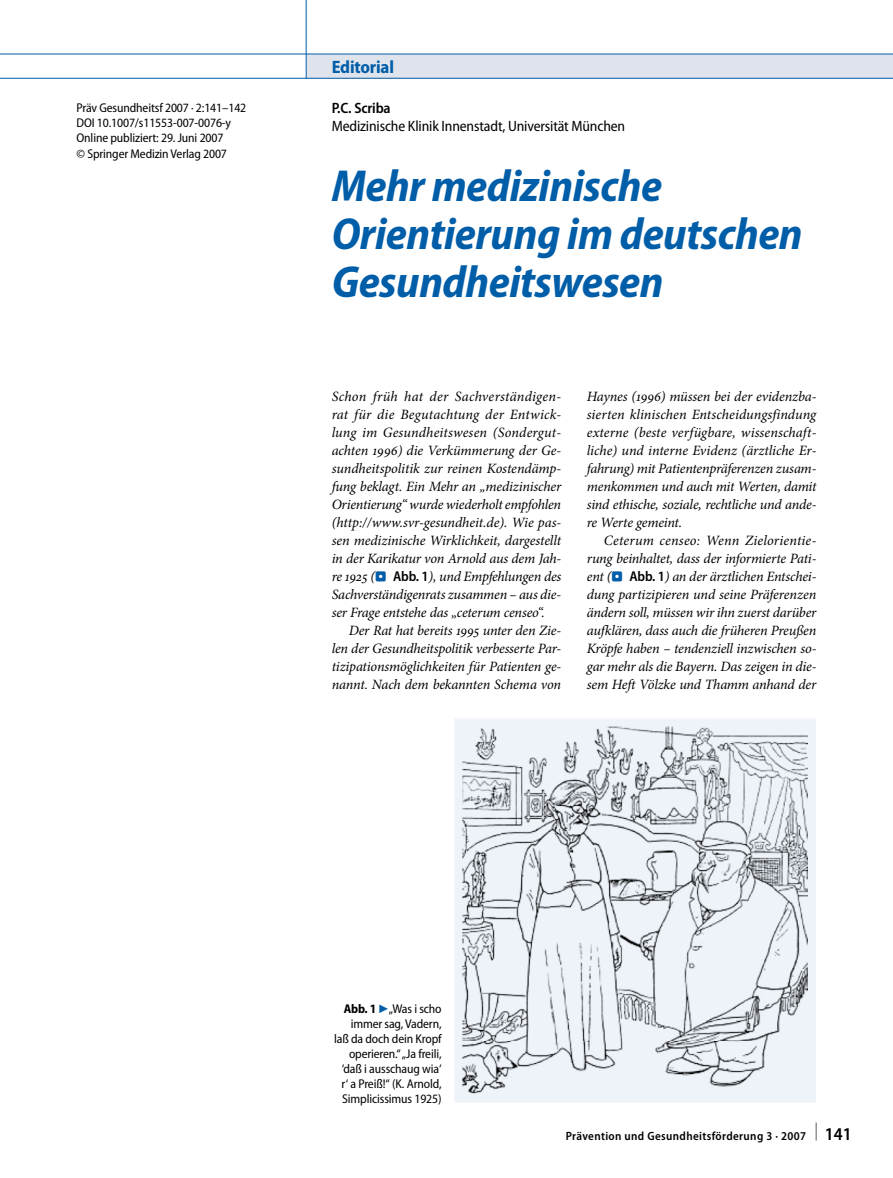
<style>
.page{position:relative;width:893px;height:1178px;background:#fff}
.page>*{position:absolute;margin:0;border:0;box-sizing:border-box;transform-origin:0 0}
._006_titel{font:italic 700 semi-condensed 45px/48px "Myriad Pro";letter-spacing:-.01em;color:#005da8}
._001_rubrik{font:700 semi-condensed 18px "Myriad Pro";letter-spacing:-.01em;color:#005da8}
.t1{font:600 semi-condensed 18px "Myriad Pro";color:#000}
._005_adresse{font:semi-condensed 15px "Myriad Pro";letter-spacing:-.01em;color:#000}
._004_autorenzeile{font:600 semi-condensed 15px "Myriad Pro";letter-spacing:-.01em;color:#000}
._010_fliesstext_mit{font:italic 14.25px/18px "Minion Pro";letter-spacing:-.015em;color:#000;text-align:justify}
._010_fliesstext_ohne{font:italic 14.25px/18px "Minion Pro";letter-spacing:-.015em;color:#000;text-align:justify}
._024_abb_legende{font:semi-condensed 12.75px/15px "Myriad Pro";letter-spacing:-.01em;color:#000;text-align:right}
._002_quelle_doi{font:semi-condensed 12.75px "Myriad Pro";letter-spacing:-.01em;color:#000}
.t2{font:600 semi-condensed 12px "Myriad Pro";letter-spacing:.03em;color:#000}
.s1{font-family:"S Buttons";font-style:normal;font-size:13.5px;color:#005da8}
.s2{font-family:"Myriad Pro";font-weight:600;font-style:normal;font-stretch:semi-condensed}
.s3{font-weight:700}
.s4{font-family:"S Buttons";font-stretch:normal;font-size:14.25px;color:#005da8}
</style>
<div class="page">
<div style="left:306px;top:54px;width:587px;height:24px;background:#dfe3ec"></div>
<div style="left:454px;top:719px;width:362px;height:383px;background:#eef2f9"></div>
<img style="left:463px;top:727px;width:344px;height:368px">
<hr style="left:0;top:54px;width:893px;height:1px;background:#005da8">
<hr style="left:0;top:78px;width:893px;height:1px;background:#005da8">
<hr style="left:306px;top:0;width:1px;height:79px;background:#005da8">
<p class="_002_quelle_doi" style="left:77px;top:101px;width:171px">Präv Gesundheitsf 2007 · 2:141–142</p>
<p class="_002_quelle_doi" style="left:77px;top:116px;width:156px">DOI 10.1007/s11553-007-0076-y</p>
<p class="_002_quelle_doi" style="left:77px;top:131px;width:148px">Online publiziert: 29. Juni 2007</p>
<p class="_002_quelle_doi" style="left:77px;top:146px;width:152px">© Springer Medizin Verlag 2007</p>
<p class="_001_rubrik" style="left:332px;top:57px;width:64px">Editorial</p>
<p class="_004_autorenzeile" style="left:332px;top:100px;width:61px">P.C. Scriba</p>
<p class="_005_adresse" style="left:332px;top:118px;width:295px">Medizinische Klinik Innenstadt, Universität München</p>
<p class="_006_titel" style="left:332px;top:162px;width:472px">Mehr medizinische<br>Orientierung im deutschen<br>Gesundheitswesen</p>
<p class="_010_fliesstext_ohne" style="left:332px;top:388px;width:231px">Schon früh hat der Sachverständigen&shy;rat für die Begutachtung der Entwick&shy;lung im Gesundheitswesen (Sondergut&shy;achten 1996) die Verkümmerung der Ge&shy;sundheitspolitik zur reinen Kostendämp&shy;fung beklagt. Ein Mehr an „medizinischer Orientierung“ wurde wiederholt empfohlen (http://www.svr-gesundheit.de). Wie pas&shy;sen medizinische Wirklichkeit, dargestellt in der Karikatur von Arnold aus dem Jah&shy;re 1925 (<span class="s1">.</span> <span class="s2">Abb. 1</span>), und Empfehlungen des Sachverständigenrats zusammen – aus die&shy;ser Frage entstehe das „ceterum censeo“.</p>
<p class="_010_fliesstext_mit" style="left:332px;top:622px;width:231px;text-indent:17px">Der Rat hat bereits 1995 unter den Zie&shy;len der Gesundheitspolitik verbesserte Par&shy;tizipationsmöglichkeiten für Patienten ge&shy;nannt. Nach dem bekannten Schema von</p>
<p class="_010_fliesstext_mit" style="left:587px;top:388px;width:231px">Haynes (1996) müssen bei der evidenzba&shy;sierten klinischen Entscheidungsfindung externe (beste verfügbare, wissenschaft&shy;liche) und interne Evidenz (ärztliche Er&shy;fahrung) mit Patientenpräferenzen zusam&shy;menkommen und auch mit Werten, damit sind ethische, soziale, rechtliche und ande&shy;re Werte gemeint.</p>
<p class="_010_fliesstext_mit" style="left:587px;top:532px;width:231px;text-indent:17px">Ceterum censeo: Wenn Zielorientie&shy;rung beinhaltet, dass der informierte Pati&shy;ent (<span class="s1">.</span> <span class="s2">Abb. 1</span>) an der ärztlichen Entschei&shy;dung partizipieren und seine Präferenzen ändern soll, müssen wir ihn zuerst darüber aufklären, dass auch die früheren Preußen Kröpfe haben – tendenziell inzwischen so&shy;gar mehr als die Bayern. Das zeigen in die&shy;sem Heft Völzke und Thamm anhand der</p>
<p class="_024_abb_legende" style="left:334px;top:1001px;width:109px"><span class="s3">Abb. 1</span><span class="s4">7</span>„Was i scho immer sag, Vadern, laß da doch dein Kropf operieren.“ „Ja freili, ‘daß i ausschaug wia‘ r‘ a Preiß!“ (K. Arnold,<br>Simplicissimus 1925)</p>
<p class="t2" style="left:566px;top:1129px;width:253px">Prävention und Gesundheitsförderung 3 · 2007 <sup>|</sup></p>
<p class="t1" style="left:825px;top:1123px;width:28px">141</p>
</div>
